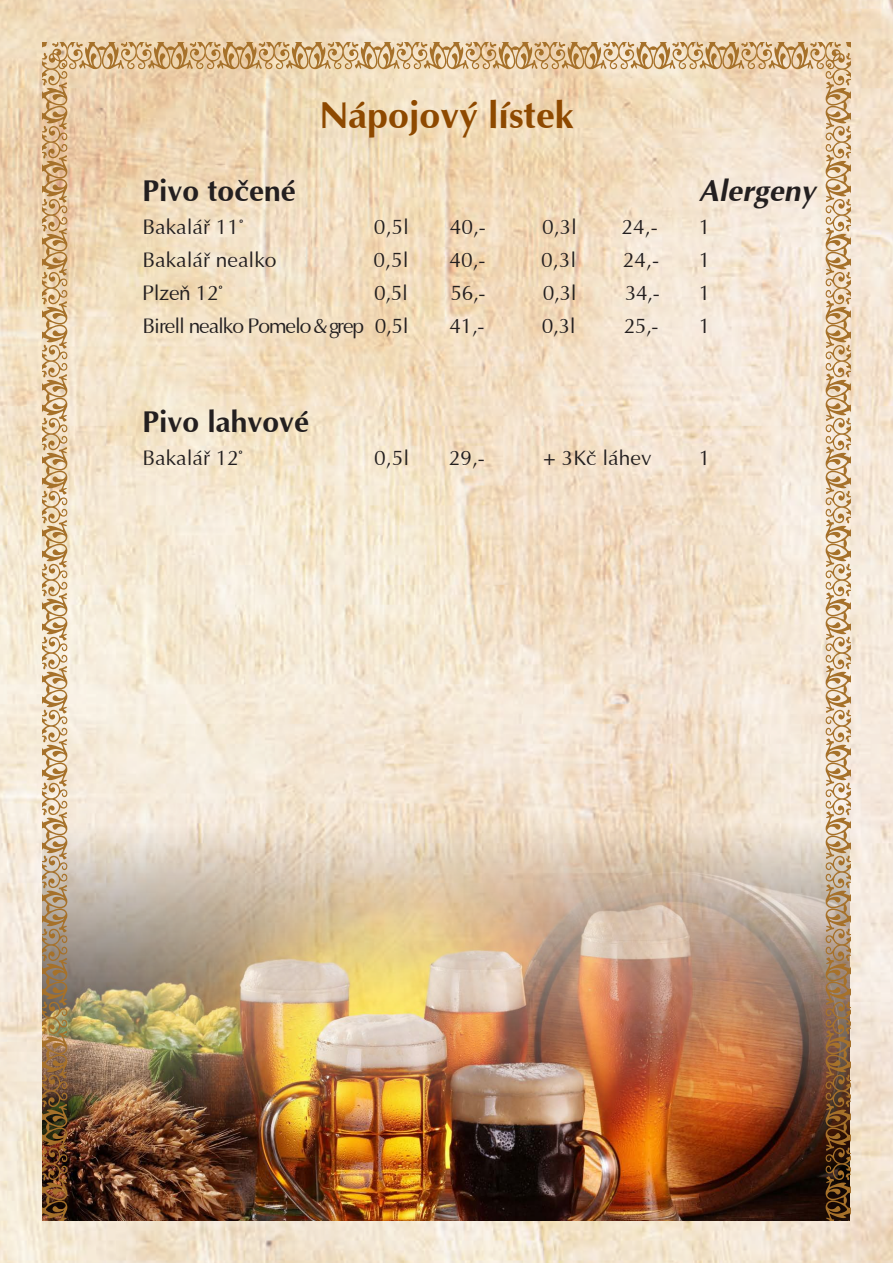
<style>
.page{position:relative;width:893px;height:1263px;background:#fff}
.page>*{position:absolute;margin:0;border:0;box-sizing:border-box;transform-origin:0 0}
.t1{font:37.5px "Ottawa CE Bold";color:#8e4900}
.t2{font:30px "Ottawa CE Bold";color:#231f20}
.t3{font:italic 30px "Ottawa CE Bold";color:#231f20}
.t4{font:21px "Ottawa CE";color:#231f20}
.t5{font:21px "Ottawa CE";letter-spacing:-.05em;color:#231f20}
</style>
<div class="page">
<img style="left:0;top:0;width:893px;height:1263px">
<img style="left:43px;top:43px;width:807px;height:1177px">
<p class="t1" style="left:319px;top:91px;width:256px">Nápojový lístek</p>
<p class="t2" style="left:142px;top:172px;width:155px">Pivo točené</p>
<p class="t4" style="left:142px;top:214px;width:103px">Bakalář 11°</p>
<p class="t4" style="left:374px;top:214px;width:37px">0,5l</p>
<p class="t4" style="left:450px;top:214px;width:38px">40,-</p>
<p class="t4" style="left:542px;top:214px;width:37px">0,3l</p>
<p class="t4" style="left:621px;top:214px;width:38px">24,-</p>
<p class="t4" style="left:142px;top:247px;width:136px">Bakalář nealko</p>
<p class="t4" style="left:374px;top:247px;width:37px">0,5l</p>
<p class="t4" style="left:449px;top:247px;width:38px">40,-</p>
<p class="t4" style="left:541px;top:247px;width:37px">0,3l</p>
<p class="t4" style="left:623px;top:247px;width:38px">24,-</p>
<p class="t4" style="left:142px;top:280px;width:82px">Plzeň 12°</p>
<p class="t4" style="left:374px;top:280px;width:35px">0,5l</p>
<p class="t4" style="left:451px;top:280px;width:36px">56,-</p>
<p class="t4" style="left:543px;top:280px;width:35px">0,3l</p>
<p class="t4" style="left:625px;top:280px;width:36px">34,-</p>
<p class="t5" style="left:142px;top:313px;width:268px">Birell nealko Pomelo &amp; grep 0,5l</p>
<p class="t4" style="left:450px;top:313px;width:36px">41,-</p>
<p class="t4" style="left:542px;top:313px;width:35px">0,3l</p>
<p class="t4" style="left:624px;top:313px;width:36px">25,-</p>
<p class="t2" style="left:142px;top:403px;width:168px">Pivo lahvové</p>
<p class="t4" style="left:142px;top:445px;width:102px">Bakalář 12°</p>
<p class="t4" style="left:374px;top:445px;width:37px">0,5l</p>
<p class="t4" style="left:449px;top:445px;width:38px">29,-</p>
<p class="t4" style="left:543px;top:445px;width:110px">+ 3Kč láhev</p>
<p class="t3" style="left:699px;top:172px;width:118px">Alergeny</p>
<p class="t4" style="left:699px;top:215px;width:13px">1</p>
<p class="t4" style="left:699px;top:248px;width:13px">1</p>
<p class="t4" style="left:699px;top:281px;width:13px">1</p>
<p class="t4" style="left:699px;top:314px;width:13px">1</p>
<p class="t4" style="left:699px;top:446px;width:13px">1</p>
</div>
